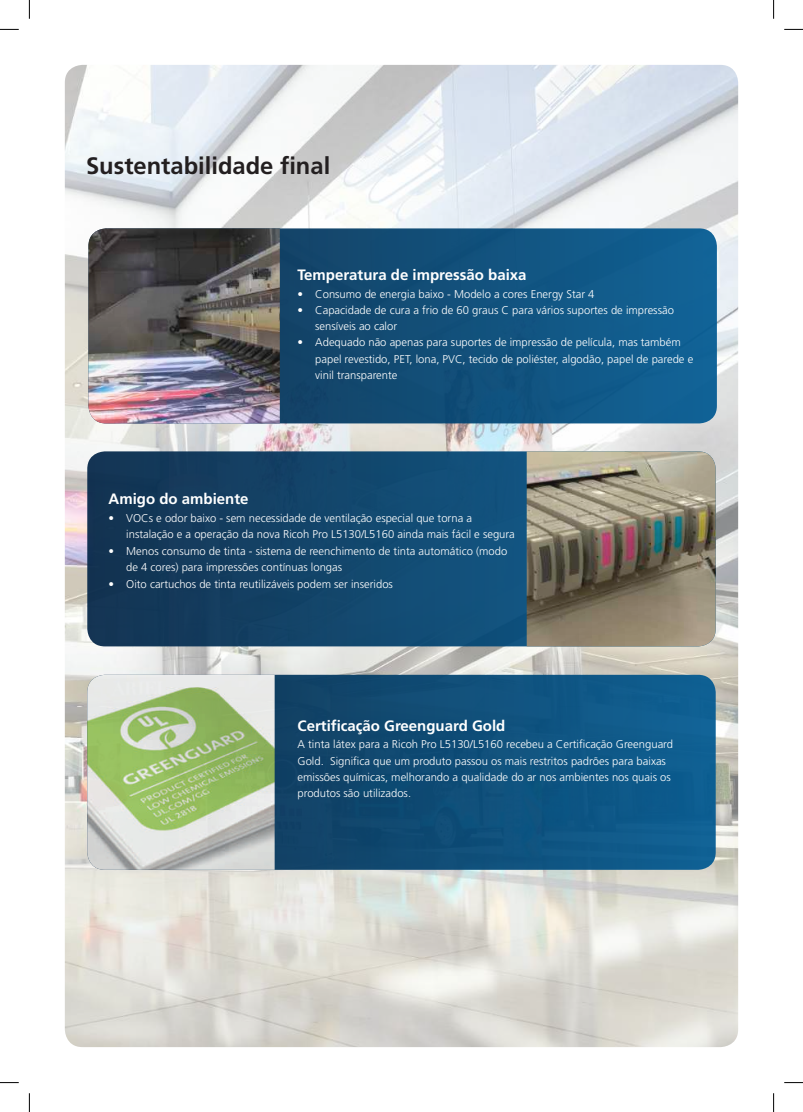
<style>
.page{position:relative;width:803px;height:1112px;background:#fff}
.page>*{position:absolute;margin:0;border:0;box-sizing:border-box;transform-origin:0 0}
.t1{font:700 23.75px "Frutiger";color:#231f20}
.t2{font:700 15px "Frutiger";color:#fff}
.t3{font:300 11.25px/16.2px "Frutiger";color:#fff}
</style>
<div class="page">
<img style="left:65px;top:65px;width:673px;height:981px">
<svg style="left:88px;top:228px;width:629px;height:195px"></svg>
<img style="left:88px;top:228px;width:192px;height:195px">
<svg style="left:87px;top:674px;width:629px;height:195px"></svg>
<img style="left:87px;top:674px;width:188px;height:195px">
<svg style="left:87px;top:451px;width:629px;height:195px"></svg>
<img style="left:527px;top:451px;width:189px;height:195px">
<svg style="left:0;top:29px;width:19px;height:1px"></svg>
<svg style="left:784px;top:29px;width:19px;height:1px"></svg>
<svg style="left:0;top:1082px;width:19px;height:1px"></svg>
<svg style="left:784px;top:1082px;width:19px;height:1px"></svg>
<svg style="left:29px;top:0;width:1px;height:19px"></svg>
<svg style="left:29px;top:1093px;width:1px;height:18px"></svg>
<svg style="left:773px;top:0;width:1px;height:19px"></svg>
<svg style="left:773px;top:1093px;width:1px;height:18px"></svg>
<h1 class="t1" style="left:86px;top:151px;width:246px">Sustentabilidade final</h1>
<h2 class="t2" style="left:297px;top:265px;width:230px">Temperatura de impressão baixa</h2>
<p class="t3" style="left:297px;top:286px;width:298px">• Consumo de energia baixo - Modelo a cores Energy Star 4</p>
<p class="t3" style="left:315px;top:302px;width:360px;text-indent:-18px">• Capacidade de cura a frio de 60 graus C para vários suportes de impressão sensíveis ao calor</p>
<p class="t3" style="left:315px;top:334px;width:380px;text-indent:-18px">• Adequado não apenas para suportes de impressão de película, mas também papel revestido, PET, lona, PVC, tecido de poliéster, algodão, papel de parede e vinil transparente</p>
<h2 class="t2" style="left:109px;top:490px;width:142px">Amigo do ambiente</h2>
<p class="t3" style="left:126px;top:510px;width:390px;text-indent:-18px">• VOCs e odor baixo - sem necessidade de ventilação especial que torna a instalação e a operação da nova Ricoh Pro L5130/L5160 ainda mais fácil e segura</p>
<p class="t3" style="left:126px;top:543px;width:383px;text-indent:-18px">• Menos consumo de tinta - sistema de reenchimento de tinta automático (modo de 4 cores) para impressões contínuas longas</p>
<p class="t3" style="left:109px;top:576px;width:286px">• Oito cartuchos de tinta reutilizáveis podem ser inseridos</p>
<h2 class="t2" style="left:297px;top:716px;width:209px">Certificação Greenguard Gold</h2>
<p class="t3" style="left:297px;top:736px;width:377px">A tinta látex para a Ricoh Pro L5130/L5160 recebeu a Certificação Greenguard Gold. Significa que um produto passou os mais restritos padrões para baixas emissões químicas, melhorando a qualidade do ar nos ambientes nos quais os produtos são utilizados.</p>
</div>
